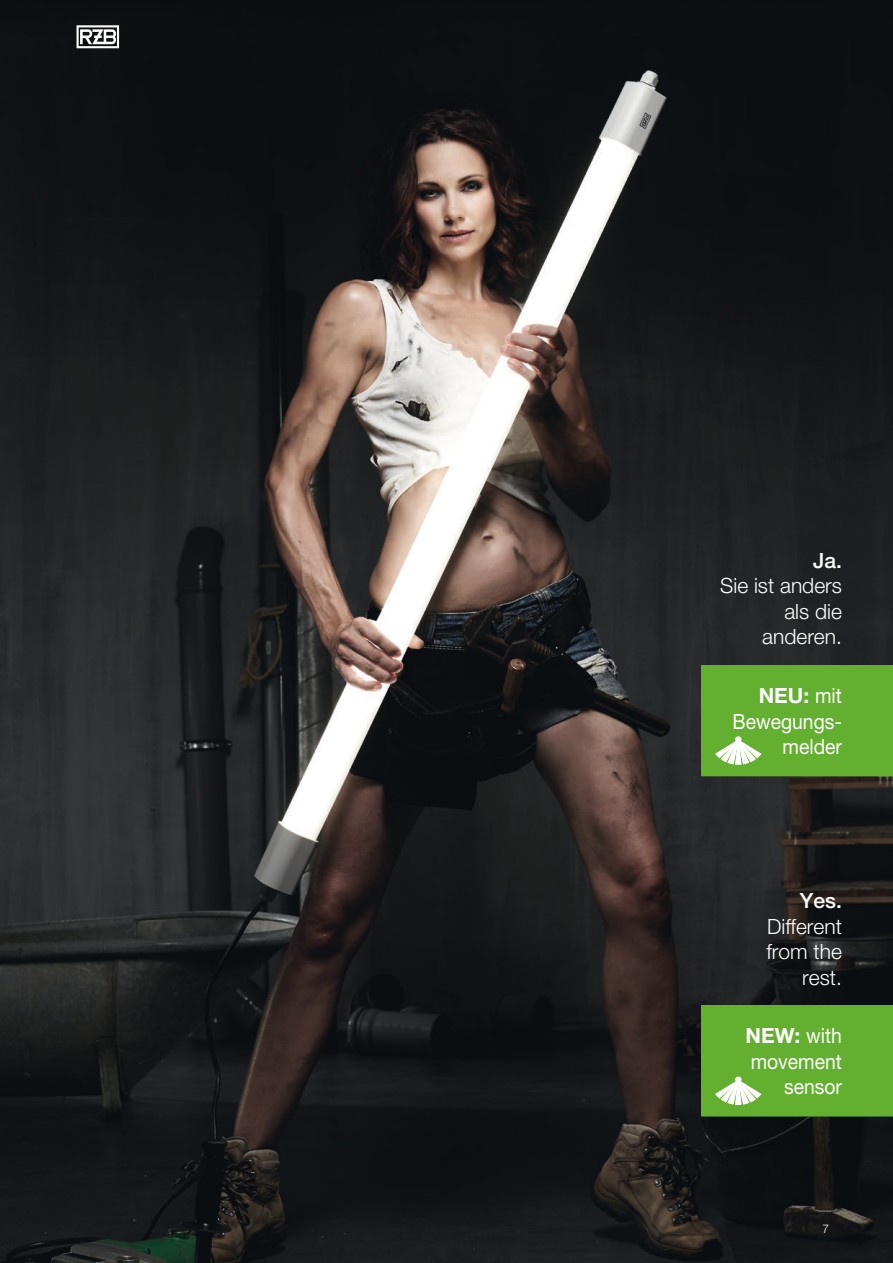
<style>
.page{position:relative;width:893px;height:1263px;background:#fff}
.page>*{position:absolute;margin:0;border:0;box-sizing:border-box;transform-origin:0 0}
.t1{font:300 21px/25.5px "Helvetica Neue LTW1 G";color:#fff;text-align:right}
.t2{font:21px/25.5px "Helvetica Neue LTW1 G";color:#fff;text-align:right;scale:.92 1}
.t3{font:500 21px "Helvetica Neue LTW1 G";color:#fff}
.t4{font:300 12px "Helvetica Neue LTW1 G";color:#fff}
.s1{font-weight:700}
</style>
<div class="page">
<img style="left:0;top:0;width:893px;height:1263px">
<svg style="left:77px;top:26px;width:42px;height:22px"></svg>
<div style="left:702px;top:665px;width:191px;height:111px;background:#63af2f"></div>
<div style="left:702px;top:1006px;width:191px;height:110px;background:#63af2f"></div>
<p class="t3" style="left:813px;top:548px;width:30px">Ja.</p>
<p class="t1" style="left:720px;top:573px;width:123px">Sie ist anders als die anderen.</p>
<p class="t2" style="left:732px;top:683px;width:120px"><span class="s1">NEU:</span> mit<br>Bewegungs&shy;melder</p>
<p class="t3" style="left:800px;top:888px;width:44px">Yes.</p>
<p class="t1" style="left:766px;top:913px;width:77px">Different from the rest.</p>
<p class="t2" style="left:745px;top:1023px;width:106px"><span class="s1">NEW:</span> with movement sensor</p>
<p class="t4" style="left:822px;top:1222px;width:8px">7</p>
</div>
